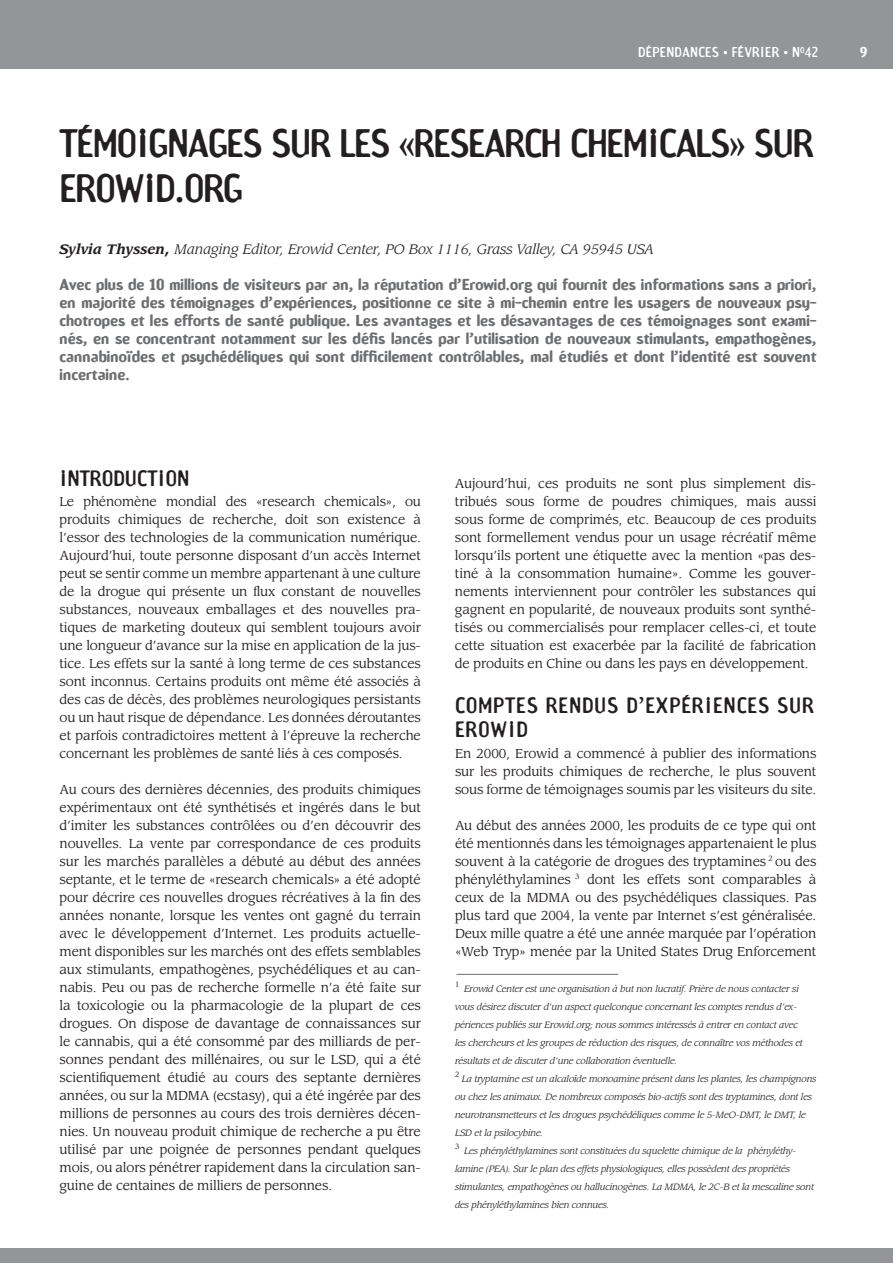
<style>
.page{position:relative;width:893px;height:1263px;background:#fff}
.page>*{position:absolute;margin:0;border:0;box-sizing:border-box;transform-origin:0 0}
.t1{font:37.5px/45px "Amoebia Sans";letter-spacing:-.04em;color:#231f20}
.t2{font:21px/24px "Amoebia Sans";letter-spacing:.035em;color:#231f20}
.t3{font:21px "Amoebia Sans";color:#231f20}
.t4{font:700 15px/18px "Amoebia";color:#6d6e70;text-align:justify}
.t5{font:italic 13.5px "Leawood";color:#231f20}
.t6{font:13.5px "Amoebia Sans";letter-spacing:.02em;color:#fff}
.t7{font:700 13.5px "Amoebia";color:#fff}
.t8{font:12.75px/18px "Leawood";letter-spacing:-.01em;color:#231f20;text-align:justify}
.t9{font:italic 9px/18px "Leawood";letter-spacing:-.01em;color:#231f20}
.t10{font:7.5px "Leawood";color:#231f20}
.s1{font-weight:700}
</style>
<div class="page">
<div style="left:0;top:0;width:893px;height:68px;background:#939598"></div>
<div style="left:0;top:1249px;width:893px;height:14px;background:#939598"></div>
<hr style="left:456px;top:974px;width:162px;height:1px;background:#6d6e70">
<p class="t6" style="left:638px;top:46px;width:182px">DÉPENDANCES FÉVRIER N<sup>O</sup>42</p>
<p class="t7" style="left:860px;top:46px;width:9px">9</p>
<h1 class="t1" style="left:60px;top:123px;width:756px">TÉMOIGNAGES SUR LES «RESEARCH CHEMICALS» SUR<br>EROWID.ORG</h1>
<p class="t5" style="left:60px;top:243px;width:596px"><span class="s1">Sylvia Thyssen,</span> Managing Editor, Erowid Center, PO Box 1116, Grass Valley, CA 95945 USA</p>
<p class="t4" style="left:60px;top:276px;width:758px">Avec plus de 10 millions de visiteurs par an, la réputation d’Erowid.org qui fournit des informations sans a priori, en majorité des témoignages d’expériences, positionne ce site à mi-chemin entre les usagers de nouveaux psy&shy;chotropes et les efforts de santé publique. Les avantages et les désavantages de ces témoignages sont exami&shy;nés, en se concentrant notamment sur les défis lancés par l’utilisation de nouveaux stimulants, empathogènes, cannabinoïdes et psychédéliques qui sont difficilement contrôlables, mal étudiés et dont l’identité est souvent incertaine.</p>
<h2 class="t3" style="left:60px;top:468px;width:131px">INTRODUCTION</h2>
<p class="t8" style="left:60px;top:493px;width:363px">Le phénomène mondial des «research chemicals», ou produits chimiques de recherche, doit son existence à l’essor des technologies de la communication numérique.<br>Aujourd’hui, toute personne disposant d’un accès Internet peut se sentir comme un membre appartenant à une culture de la drogue qui présente un flux constant de nouvelles substances, nouveaux emballages et des nouvelles pra&shy;tiques de marketing douteux qui semblent toujours avoir une longueur d’avance sur la mise en application de la jus&shy;tice. Les effets sur la santé à long terme de ces substances sont inconnus. Certains produits ont même été associés à des cas de décès, des problèmes neurologiques persistants ou un haut risque de dépendance. Les données déroutantes et parfois contradictoires mettent à l’épreuve la recherche concernant les problèmes de santé liés à ces composés.</p>
<p class="t8" style="left:60px;top:781px;width:363px">Au cours des dernières décennies, des produits chimiques expérimentaux ont été synthétisés et ingérés dans le but d’imiter les substances contrôlées ou d’en découvrir des nouvelles. La vente par correspondance de ces produits sur les marchés parallèles a débuté au début des années septante, et le terme de «research chemicals» a été adopté pour décrire ces nouvelles drogues récréatives à la fin des années nonante, lorsque les ventes ont gagné du terrain avec le développement d’Internet. Les produits actuelle&shy;ment disponibles sur les marchés ont des effets semblables aux stimulants, empathogènes, psychédéliques et au can&shy;nabis. Peu ou pas de recherche formelle n’a été faite sur la toxicologie ou la pharmacologie de la plupart de ces drogues. On dispose de davantage de connaissances sur le cannabis, qui a été consommé par des milliards de per&shy;sonnes pendant des millénaires, ou sur le LSD, qui a été scientifiquement étudié au cours des septante dernières années, ou sur la MDMA (ecstasy), qui a été ingérée par des millions de personnes au cours des trois dernières décen&shy;nies. Un nouveau produit chimique de recherche a pu être utilisé par une poignée de personnes pendant quelques mois, ou alors pénétrer rapidement dans la circulation san&shy;guine de centaines de milliers de personnes.</p>
<p class="t8" style="left:455px;top:475px;width:363px">Aujourd’hui, ces produits ne sont plus simplement dis&shy;tribués sous forme de poudres chimiques, mais aussi sous forme de comprimés, etc. Beaucoup de ces produits sont formellement vendus pour un usage récréatif même lorsqu’ils portent une étiquette avec la mention «pas des&shy;tiné à la consommation humaine». Comme les gouver&shy;nements interviennent pour contrôler les substances qui gagnent en popularité, de nouveaux produits sont synthé&shy;tisés ou commercialisés pour remplacer celles-ci, et toute cette situation est exacerbée par la facilité de fabrication de produits en Chine ou dans les pays en développement.</p>
<h2 class="t2" style="left:455px;top:694px;width:361px">COMPTES RENDUS D’EXPÉRIENCES SUR<br>EROWID</h2>
<p class="t8" style="left:455px;top:745px;width:363px">En 2000, Erowid a commencé à publier des informations sur les produits chimiques de recherche, le plus souvent sous forme de témoignages soumis par les visiteurs du site.</p>
<p class="t8" style="left:455px;top:817px;width:363px">Au début des années 2000, les produits de ce type qui ont été mentionnés dans les témoignages appartenaient le plus souvent à la catégorie de drogues des tryptamines <sup>2</sup> ou des phényléthylamines <sup>3</sup> dont les effets sont comparables à ceux de la MDMA ou des psychédéliques classiques. Pas plus tard que 2004, la vente par Internet s’est généralisée.<br>Deux mille quatre a été une année marquée par l’opération «Web Tryp» menée par la United States Drug Enforcement</p>
<p class="t10" style="left:455px;top:981px;width:6px">1</p>
<p class="t9" style="left:455px;top:980px;width:349px;text-indent:9px">Erowid Center est une organisation à but non lucratif. Prière de nous contacter si vous désirez discuter d’un aspect quelconque concernant les comptes rendus d’ex&shy;périences publiés sur Erowid.org; nous sommes intéressés à entrer en contact avec les chercheurs et les groupes de réduction des risques, de connaître vos méthodes et résultats et de discuter d’une collaboration éventuelle.</p>
<p class="t10" style="left:455px;top:1071px;width:6px">2</p>
<p class="t9" style="left:455px;top:1070px;width:363px;text-indent:7px">La tryptamine est un alcaloïde monoamine présent dans les plantes, les champignons ou chez les animaux. De nombreux composés bio-actifs sont des tryptamines, dont les neurotransmetteurs et les drogues psychédéliques comme le 5-MeO-DMT, le DMT, le LSD et la psilocybine.</p>
<p class="t10" style="left:455px;top:1143px;width:6px">3</p>
<p class="t9" style="left:455px;top:1142px;width:360px;text-indent:9px">Les phényléthylamines sont constituées du squelette chimique de la phényléthy&shy;lamine (PEA). Sur le plan des effets physiologiques, elles possèdent des propriétés stimulantes, empathogènes ou hallucinogènes. La MDMA, le 2C-B et la mescaline sont des phényléthylamines bien connues.</p>
</div>
